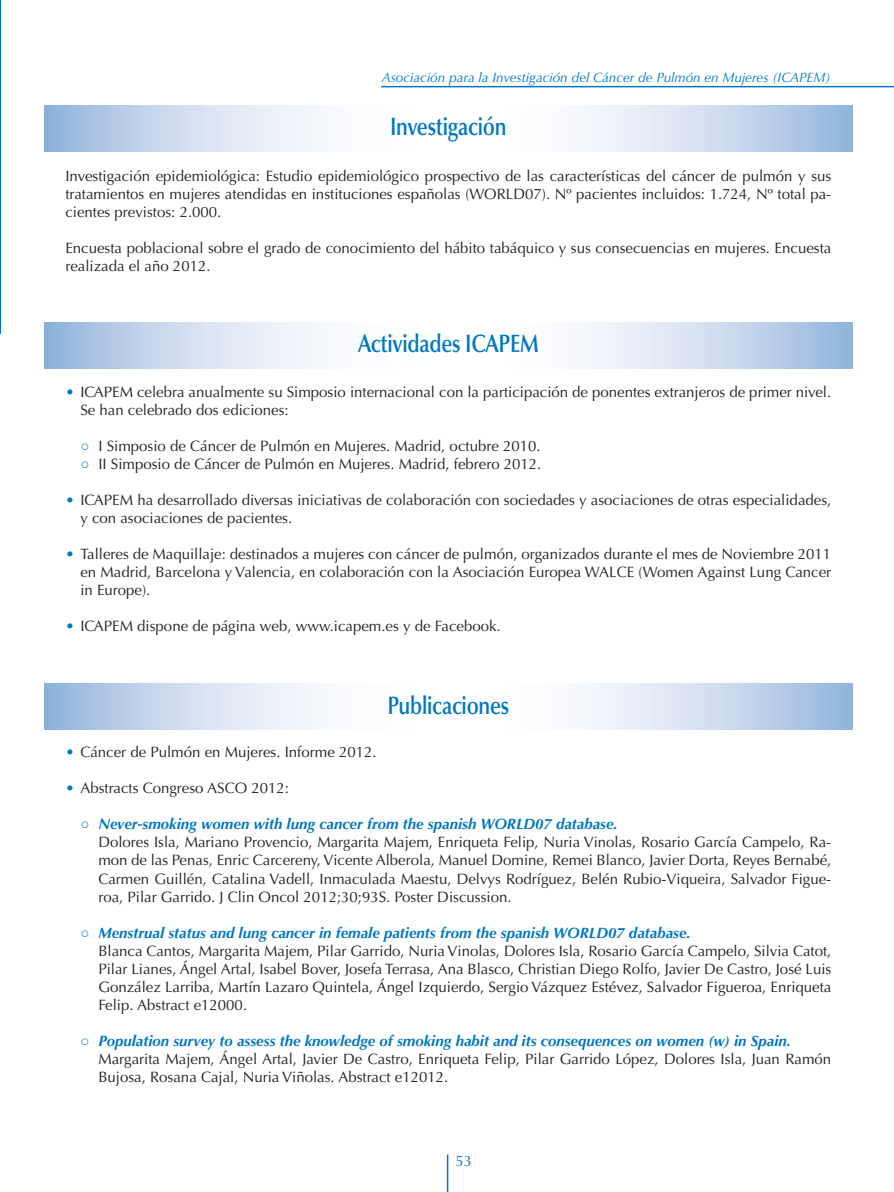
<style>
.page{position:relative;width:894px;height:1192px;background:#fff}
.page>*{position:absolute;margin:0;border:0;box-sizing:border-box;transform-origin:0 0}
.t1{font:600 25.2px "Optima LT Std";letter-spacing:-.015em;color:#0077c0;scale:.82 1}
.t2{font:15px/18px "Optima LT Std";color:#231f20}
.t3{font:15px "Optima LT Std";color:#0077c0}
.t4{font:italic 13.5px "Optima LT Std";color:#0077c0}
.s1{color:#0077c0}
.s2{font-family:"Arial";color:#0077c0}
.s3{font-weight:700;font-style:italic;color:#0077c0}
</style>
<div class="page">
<hr style="left:446px;top:1154px;width:2px;height:37px;background:#0077c0">
<hr style="left:381px;top:86px;width:512px;height:1px;background:#0077c0">
<svg style="left:44px;top:322px;width:808px;height:46px"></svg>
<svg style="left:44px;top:683px;width:808px;height:46px"></svg>
<svg style="left:44px;top:106px;width:808px;height:45px"></svg>
<svg style="left:0;top:0;width:1px;height:334px"></svg>
<p class="t4" style="left:381px;top:69px;width:450px">Asociación para la Investigación del Cáncer de Pulmón en Mujeres (ICAPEM)</p>
<h1 class="t1" style="left:390px;top:112px;width:144px">Investigación</h1>
<p class="t2" style="left:65px;top:167px;width:767px;text-align:justify">Investigación epidemiológica: Estudio epidemiológico prospectivo de las características del cáncer de pulmón y sus tratamientos en mujeres atendidas en instituciones españolas (WORLD07). Nº pacientes incluidos: 1.724, Nº total pa&shy;cientes previstos: 2.000.</p>
<p class="t2" style="left:65px;top:239px;width:767px">Encuesta poblacional sobre el grado de conocimiento del hábito tabáquico y sus consecuencias en mujeres. Encuesta realizada el año 2012.</p>
<h1 class="t1" style="left:358px;top:329px;width:222px">Actividades ICAPEM</h1>
<p class="t2" style="left:80px;top:383px;width:752px;text-indent:-15px"><span class="s1">•</span> ICAPEM celebra anualmente su Simposio internacional con la participación de ponentes extranjeros de primer nivel.<br>Se han celebrado dos ediciones:</p>
<p class="t2" style="left:80px;top:437px;width:461px"><span class="s2">○</span> I Simposio de Cáncer de Pulmón en Mujeres. Madrid, octubre 2010.</p>
<p class="t2" style="left:80px;top:455px;width:462px"><span class="s2">○</span> II Simposio de Cáncer de Pulmón en Mujeres. Madrid, febrero 2012.</p>
<p class="t2" style="left:80px;top:491px;width:752px;text-indent:-15px"><span class="s1">•</span> ICAPEM ha desarrollado diversas iniciativas de colaboración con sociedades y asociaciones de otras especialidades, y con asociaciones de pacientes.</p>
<p class="t2" style="left:80px;top:545px;width:752px;text-align:justify;text-indent:-15px"><span class="s1">•</span> Talleres de Maquillaje: destinados a mujeres con cáncer de pulmón, organizados durante el mes de Noviembre 2011 en Madrid, Barcelona y Valencia, en colaboración con la Asociación Europea WALCE (Women Against Lung Cancer in Europe).</p>
<p class="t2" style="left:65px;top:617px;width:437px"><span class="s1">•</span> ICAPEM dispone de página web, www.icapem.es y de Facebook.</p>
<h1 class="t1" style="left:387px;top:690px;width:150px">Publicaciones</h1>
<p class="t2" style="left:65px;top:743px;width:312px"><span class="s1">•</span> Cáncer de Pulmón en Mujeres. Informe 2012.</p>
<p class="t2" style="left:65px;top:779px;width:225px"><span class="s1">•</span> Abstracts Congreso ASCO 2012:</p>
<p class="t2" style="left:98px;top:815px;width:734px;text-indent:-18px"><span class="s2">○</span> <span class="s3">Never-smoking women with lung cancer from the spanish WORLD07 database.<br></span>Dolores Isla, Mariano Provencio, Margarita Majem, Enriqueta Felip, Nuria Vinolas, Rosario García Campelo, Ra&shy;mon de las Penas, Enric Carcereny, Vicente Alberola, Manuel Domine, Remei Blanco, Javier Dorta, Reyes Bernabé, Carmen Guillén, Catalina Vadell, Inmaculada Maestu, Delvys Rodríguez, Belén Rubio-Viqueira, Salvador Figue&shy;roa, Pilar Garrido. J Clin Oncol 2012;30;93S. Poster Discussion.</p>
<p class="t2" style="left:98px;top:923px;width:734px;text-indent:-18px"><span class="s2">○</span> <span class="s3">Menstrual status and lung cancer in female patients from the spanish WORLD07 database.<br></span>Blanca Cantos, Margarita Majem, Pilar Garrido, Nuria Vinolas, Dolores Isla, Rosario García Campelo, Silvia Catot, Pilar Lianes, Ángel Artal, Isabel Bover, Josefa Terrasa, Ana Blasco, Christian Diego Rolfo, Javier De Castro, José Luis González Larriba, Martín Lazaro Quintela, Ángel Izquierdo, Sergio Vázquez Estévez, Salvador Figueroa, Enriqueta Felip. Abstract e12000.</p>
<p class="t2" style="left:98px;top:1031px;width:734px;text-indent:-18px"><span class="s2">○</span> <span class="s3">Population survey to assess the knowledge of smoking habit and its consequences on women (w) in Spain.<br></span>Margarita Majem, Ángel Artal, Javier De Castro, Enriqueta Felip, Pilar Garrido López, Dolores Isla, Juan Ramón<br>Bujosa, Rosana Cajal, Nuria Viñolas. Abstract e12012.</p>
<p class="t3" style="left:455px;top:1151px;width:18px">53</p>
</div>
